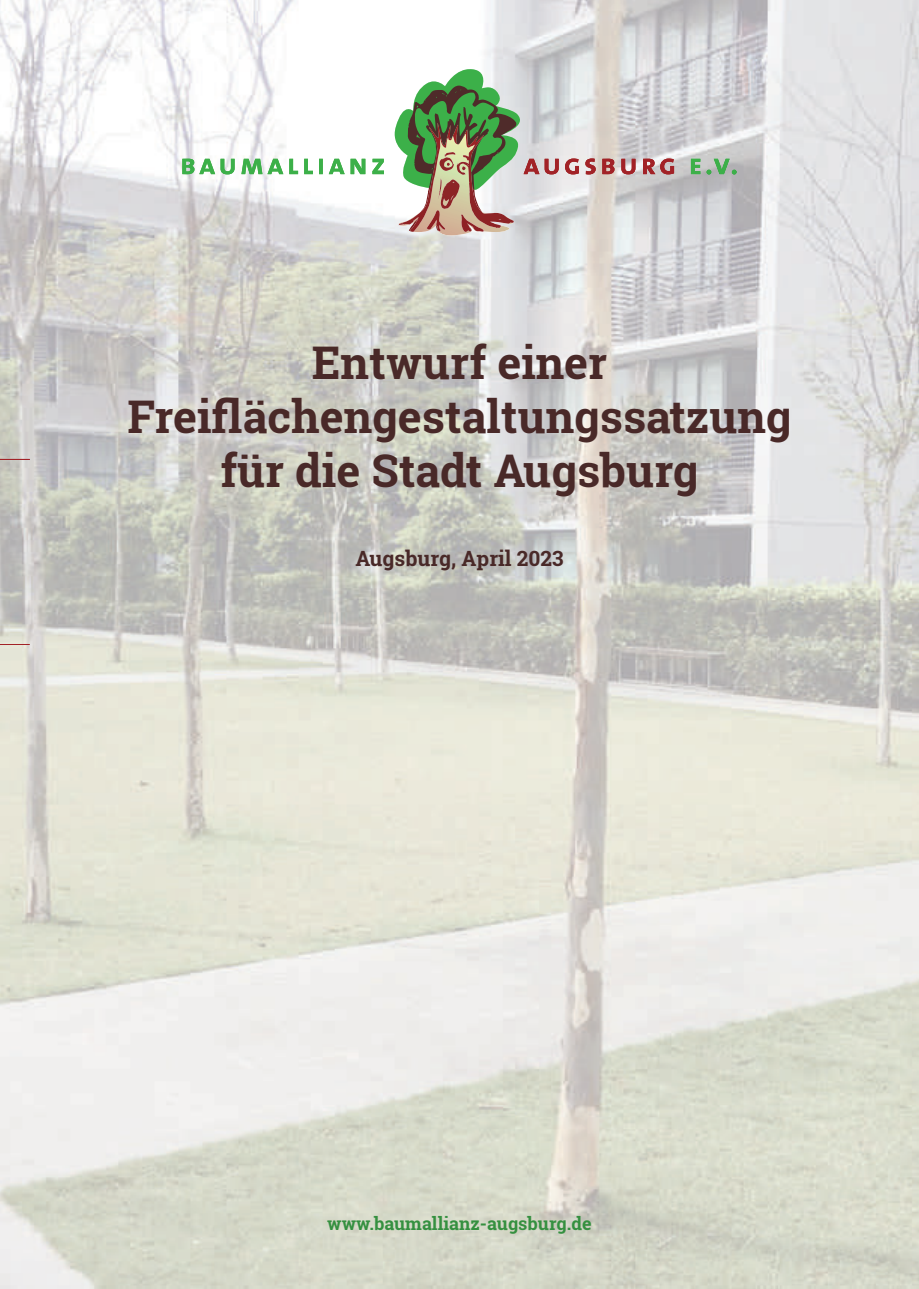
<style>
.page{position:relative;width:919px;height:1289px;background:#fff}
.page>*{position:absolute;margin:0;border:0;box-sizing:border-box;transform-origin:0 0}
.t1{font:700 45px/54px "Roboto Slab";color:#492928;text-align:center}
.t2{font:700 21px "Roboto Slab";color:#492928}
.t3{font:700 18px "Roboto Slab";color:#359040}
</style>
<div class="page">
<img style="left:0;top:0;width:918px;height:1288px">
<svg style="left:182px;top:159px;width:202px;height:15px"></svg>
<svg style="left:690px;top:159px;width:46px;height:15px"></svg>
<svg style="left:390px;top:67px;width:284px;height:169px;background:#bbc0b1"></svg>
<hr style="left:0;top:459px;width:30px;height:1px;background:#a22227">
<hr style="left:0;top:644px;width:30px;height:1px;background:#a22227">
<p class="t1" style="left:127px;top:335px;width:665px">Entwurf einer<br>Freiflächengestaltungssatzung für die Stadt Augsburg</p>
<p class="t2" style="left:355px;top:544px;width:209px">Augsburg, April 2023</p>
<p class="t3" style="left:327px;top:1211px;width:266px">www.baumallianz-augsburg.de</p>
</div>
